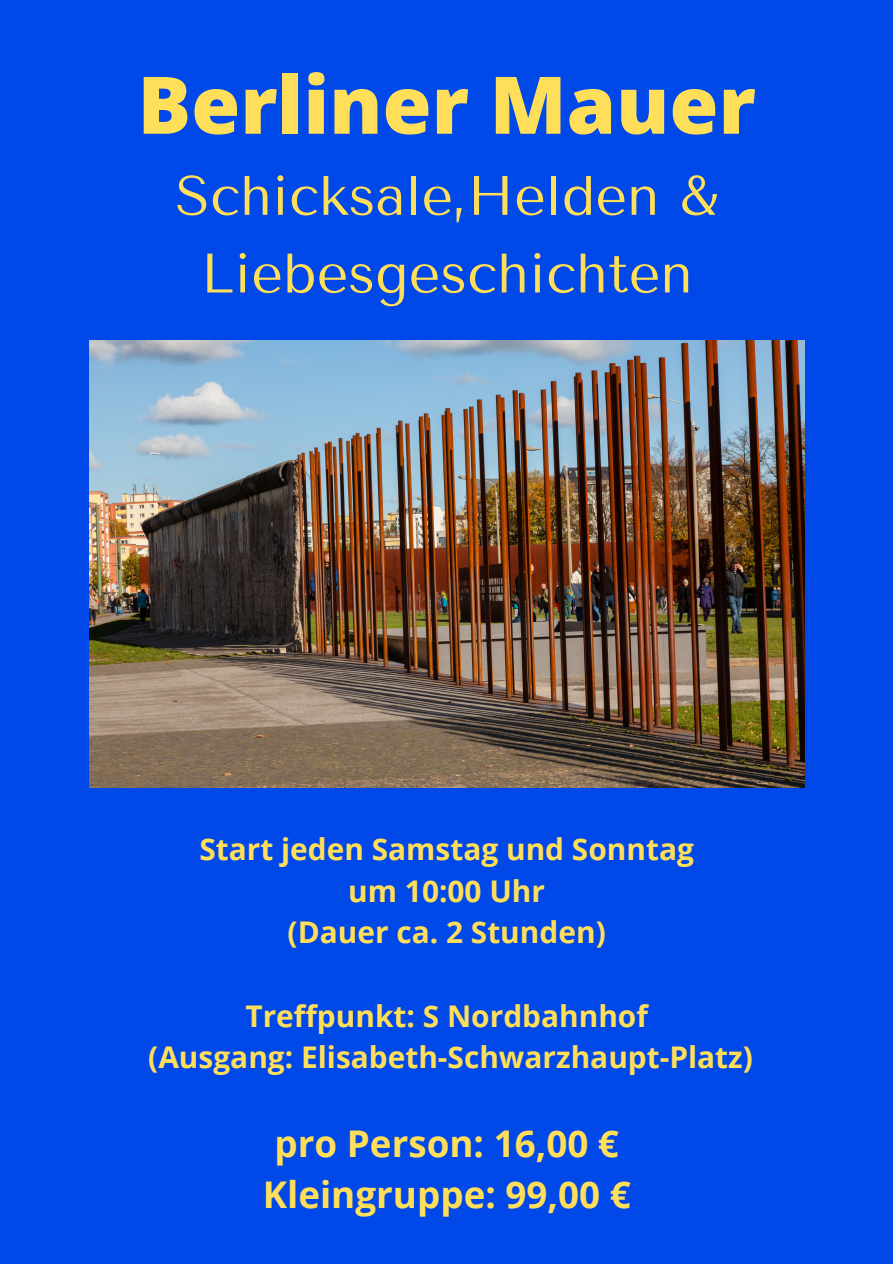
<style>
.page{position:relative;width:893px;height:1264px;background:#fff}
.page>*{position:absolute;margin:0;border:0;box-sizing:border-box;transform-origin:0 0}
.t1{font:800 79.5px "Open Sans";color:#ffde59}
.t2{font:55.5px/77.7px "Tenor Sans";color:#ffde59;text-align:center}
.t3{font:700 36.75px/50.7px "Open Sans";color:#ffde59;text-align:center}
.t4{font:700 29.85px "Open Sans";color:#ffde59}
</style>
<div class="page">
<div style="left:0;top:0;width:892px;height:1263px;background:#0048e8"></div>
<img style="left:89px;top:340px;width:715px;height:447px">
<p class="t1" style="left:137px;top:49px;width:619px">Berliner Mauer</p>
<p class="t2" style="left:175px;top:157px;width:544px">Schicksale,Helden &amp;<br>Liebesgeschichten</p>
<p class="t4" style="left:199px;top:828px;width:496px">Start jeden Samstag und Sonntag</p>
<p class="t4" style="left:348px;top:869px;width:198px">um 10:00 Uhr</p>
<p class="t4" style="left:287px;top:911px;width:319px">(Dauer ca. 2 Stunden)</p>
<p class="t4" style="left:245px;top:994px;width:404px">Treffpunkt: S Nordbahnhof</p>
<p class="t4" style="left:148px;top:1036px;width:606px">(Ausgang: Elisabeth-Schwarzhaupt-Platz)</p>
<h2 class="t3" style="left:263px;top:1117px;width:369px">pro Person: 16,00 €<br>Kleingruppe: 99,00 €</h2>
</div>
